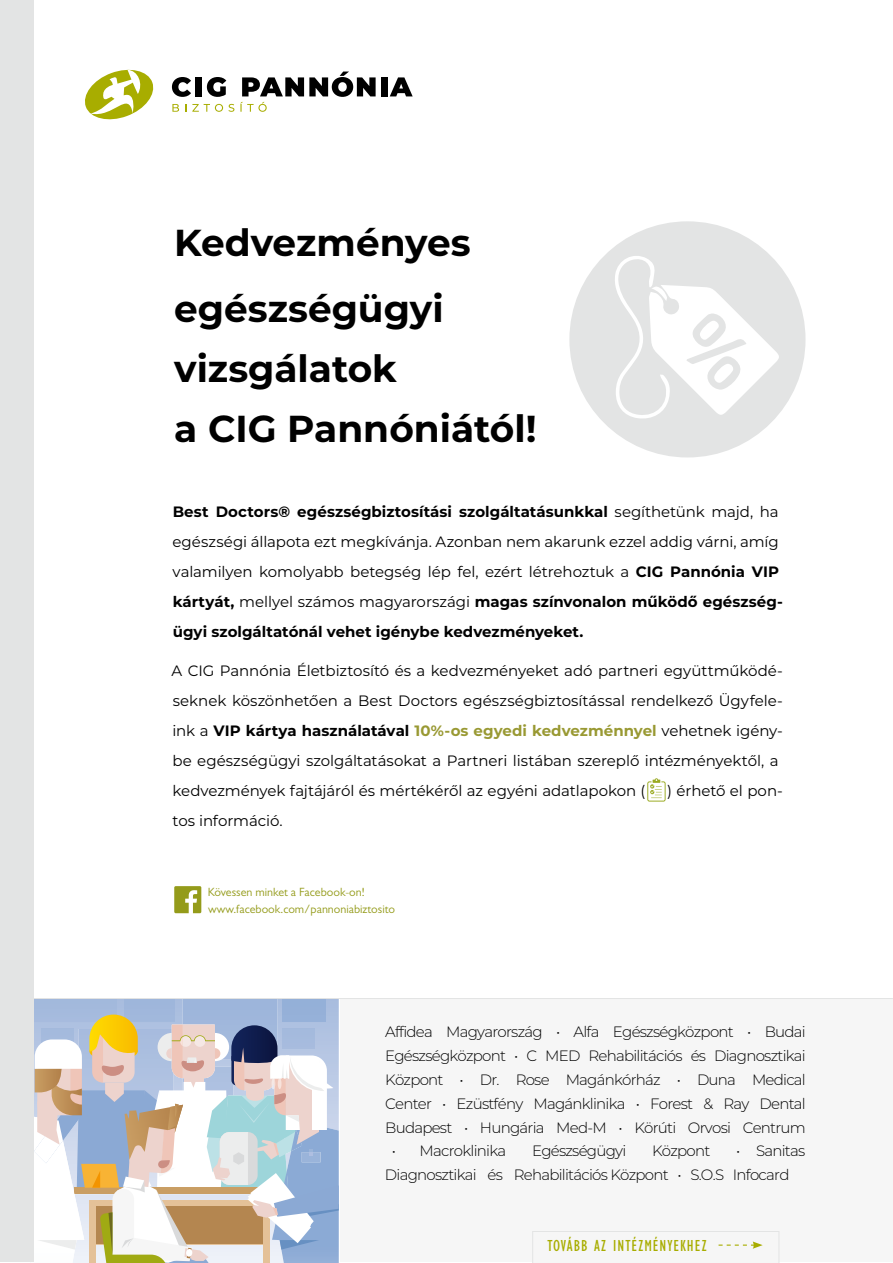
<style>
.page{position:relative;width:893px;height:1263px;background:#fff}
.page>*{position:absolute;margin:0;border:0;box-sizing:border-box;transform-origin:0 0}
.t1{font:700 37.5px/66px "Montserrat";color:#000}
.t2{font:condensed 16.5px "Gill Sans MT Pro";letter-spacing:.06em;color:#a8ad00}
.t3{font:15px/30px "Montserrat";letter-spacing:-.005em;color:#000}
.t4{font:300 15px/24px "Montserrat";letter-spacing:-.05em;color:#000}
.t5{font:12px "Gill Sans MT Pro";color:#949b1a}
.s1{font-weight:700}
.s2{font-weight:700;color:#993}
</style>
<div class="page">
<img style="left:183px;top:999px;width:95px;height:15px">
<svg style="left:34px;top:1014px;width:305px;height:249px"></svg>
<div style="left:340px;top:999px;width:553px;height:262px;background:#f6f6f6"></div>
<svg style="left:647px;top:778px;width:19px;height:23px"></svg>
<div style="left:567px;top:219px;width:241px;height:241px;background:#e3e4e4;border-radius:50%"></div>
<div style="left:564px;top:216px;width:247px;height:247px;border:5px solid #fff;border-radius:50%"></div>
<svg style="left:615px;top:251px;width:165px;height:169px"></svg>
<hr style="left:34px;top:998px;width:859px;height:1px;background:#e3e4e4">
<svg style="left:532px;top:1231px;width:247px;height:32px"></svg>
<svg style="left:174px;top:886px;width:27px;height:27px"></svg>
<div style="left:0;top:0;width:34px;height:1261px;background:#e3e4e4"></div>
<svg style="left:172px;top:77px;width:19px;height:20px"></svg>
<div style="left:195px;top:77px;width:7px;height:19px;background:#000"></div>
<svg style="left:207px;top:77px;width:19px;height:20px"></svg>
<div style="left:381px;top:77px;width:6px;height:19px;background:#000"></div>
<svg style="left:390px;top:77px;width:23px;height:19px"></svg>
<svg style="left:85px;top:69px;width:69px;height:51px"></svg>
<svg style="left:172px;top:104px;width:7px;height:8px"></svg>
<svg style="left:192px;top:104px;width:42px;height:8px"></svg>
<svg style="left:240px;top:72px;width:136px;height:40px"></svg>
<h1 class="t1" style="left:174px;top:208px;width:298px">Kedvezményes egészségügyi</h1>
<h1 class="t1" style="left:174px;top:337px;width:364px;line-height:60px">vizsgálatok<br>a CIG Pannóniától!</h1>
<p class="t3" style="left:172px;top:496px;width:612px"><span class="s1">Best Doctors® egészségbiztosítási szolgáltatásunkkal</span> segíthetünk majd, ha egészségi állapota ezt megkívánja. Azonban nem akarunk ezzel addig várni, amíg valamilyen komolyabb betegség lép fel, ezért létrehoztuk a <span class="s1">CIG Pannónia VIP kártyát,</span> mellyel számos magyarországi <span class="s1">magas színvonalon működő egészség&shy;ügyi szolgáltatónál vehet igénybe kedvezményeket.</span></p>
<p class="t3" style="left:171px;top:655px;width:613px">A CIG Pannónia Életbiztosító és a kedvezményeket adó partneri együttműködé&shy;seknek köszönhetően a Best Doctors egészségbiztosítással rendelkező Ügyfele&shy;ink a <span class="s1">VIP kártya használatával</span> <span class="s2">10%-os egyedi kedvezménnyel</span> vehetnek igény&shy;be egészségügyi szolgáltatásokat a Partneri listában szereplő intézményektől, a kedvezmények fajtájáról és mértékéről az egyéni adatlapokon (</p>
<p class="t3" style="left:667px;top:775px;width:117px">) érhető el pon-</p>
<p class="t3" style="left:173px;top:805px;width:112px">tos információ.</p>
<p class="t5" style="left:208px;top:885px;width:158px">Kövessen minket a Facebook-on!</p>
<p class="t5" style="left:208px;top:902px;width:188px">www.facebook.com/pannoniabiztosito</p>
<p class="t4" style="left:385px;top:1018px;width:422px;line-height:24.8px">Affidea Magyarország • Alfa Egészségközpont • Budai<br>Egészségközpont • C MED Rehabilitációs és Diagnosztikai</p>
<p class="t4" style="left:385px;top:1067px;width:422px;text-align:justify">Központ • Dr. Rose Magánkórház • Duna Medical Center • Ezüstfény Magánklinika • Forest &amp; Ray Dental Budapest • Hungária Med-M • Körúti Orvosi Centrum</p>
<p class="t4" style="left:392px;top:1138px;width:116px">• Macroklinika</p>
<p class="t4" style="left:532px;top:1138px;width:96px">Egészségügyi</p>
<p class="t4" style="left:652px;top:1138px;width:60px">Központ</p>
<p class="t4" style="left:385px;top:1138px;width:422px;text-indent:351px">• Sanitas<br>Diagnosztikai és Rehabilitációs Központ • S.O.S Infocard</p>
<p class="t2" style="left:548px;top:1236px;width:160px">TOVÁBB AZ INTÉZMÉNYEKHEZ</p>
</div>
